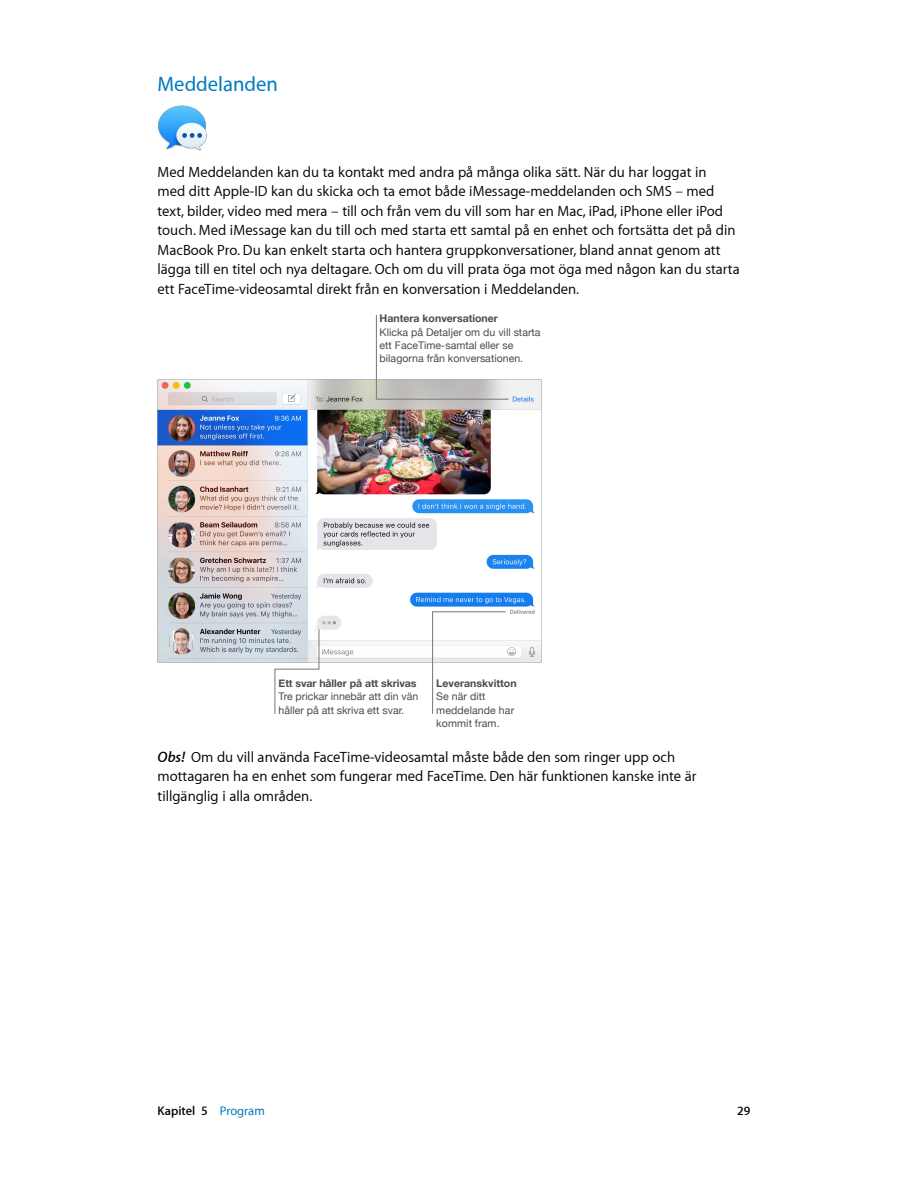
<style>
.page{position:relative;width:897px;height:1188px;background:#fff}
.page>*{position:absolute;margin:0;border:0;box-sizing:border-box;transform-origin:0 0}
.t1{font:500 21px "Myriad Set";color:#007ac2}
.BodyFirst{font:15px/19.5px "Myriad Set Text";color:#000}
.Note{font:15px/19.5px "Myriad Set Text";color:#000}
.t2{font:600 12.75px "Myriad Set";color:#000}
.t3{font:10.5px/13.4px "Helvetica Neue";letter-spacing:.005em;color:#4b4b4b}
.s1{font-weight:700}
.s2{font-family:"Myriad Set";font-weight:600;font-style:italic}
.s3{font-weight:500;color:#007ac2}
</style>
<div class="page">
<img style="left:158px;top:106px;width:49px;height:45px">
<img style="left:158px;top:379px;width:384px;height:284px">
<svg style="left:375px;top:315px;width:134px;height:85px"></svg>
<svg style="left:431px;top:611px;width:75px;height:103px"></svg>
<svg style="left:274px;top:628px;width:46px;height:86px"></svg>
<h1 class="t1" style="left:158px;top:71px;width:122px">Meddelanden</h1>
<p class="BodyFirst" style="left:158px;top:162px;width:583px">Med Meddelanden kan du ta kontakt med andra på många olika sätt. När du har loggat in<br>med ditt Apple-ID kan du skicka och ta emot både iMessage-meddelanden och SMS – med text, bilder, video med mera – till och från vem du vill som har en Mac, iPad, iPhone eller iPod touch. Med iMessage kan du till och med starta ett samtal på en enhet och fortsätta det på din MacBook Pro. Du kan enkelt starta och hantera gruppkonversationer, bland annat genom att lägga till en titel och nya deltagare. Och om du vill prata öga mot öga med någon kan du starta ett FaceTime-videosamtal direkt från en konversation i Meddelanden.</p>
<p class="t3" style="left:379px;top:313px;width:162px"><span class="s1">Hantera konversationer<br></span>Klicka på Detaljer om du vill starta ett FaceTime-samtal eller se bilagorna från konversationen.</p>
<p class="t3" style="left:278px;top:677px;width:141px"><span class="s1">Ett svar håller på att skrivas<br></span>Tre prickar innebär att din vän håller på att skriva ett svar.</p>
<p class="Note" style="left:157px;top:747px;width:540px"><span class="s2">Obs!</span> Om du vill använda FaceTime-videosamtal måste både den som ringer upp och mottagaren ha en enhet som fungerar med FaceTime. Den här funktionen kanske inte är tillgänglig i alla områden.</p>
<p class="t3" style="left:436px;top:677px;width:82px"><span class="s1">Leveranskvitton<br></span>Se när ditt meddelande har kommit fram.</p>
<p class="t2" style="left:157px;top:1102px;width:109px">Kapitel 5 <span class="s3">Program</span></p>
<p class="t2" style="left:737px;top:1102px;width:15px">29</p>
</div>
